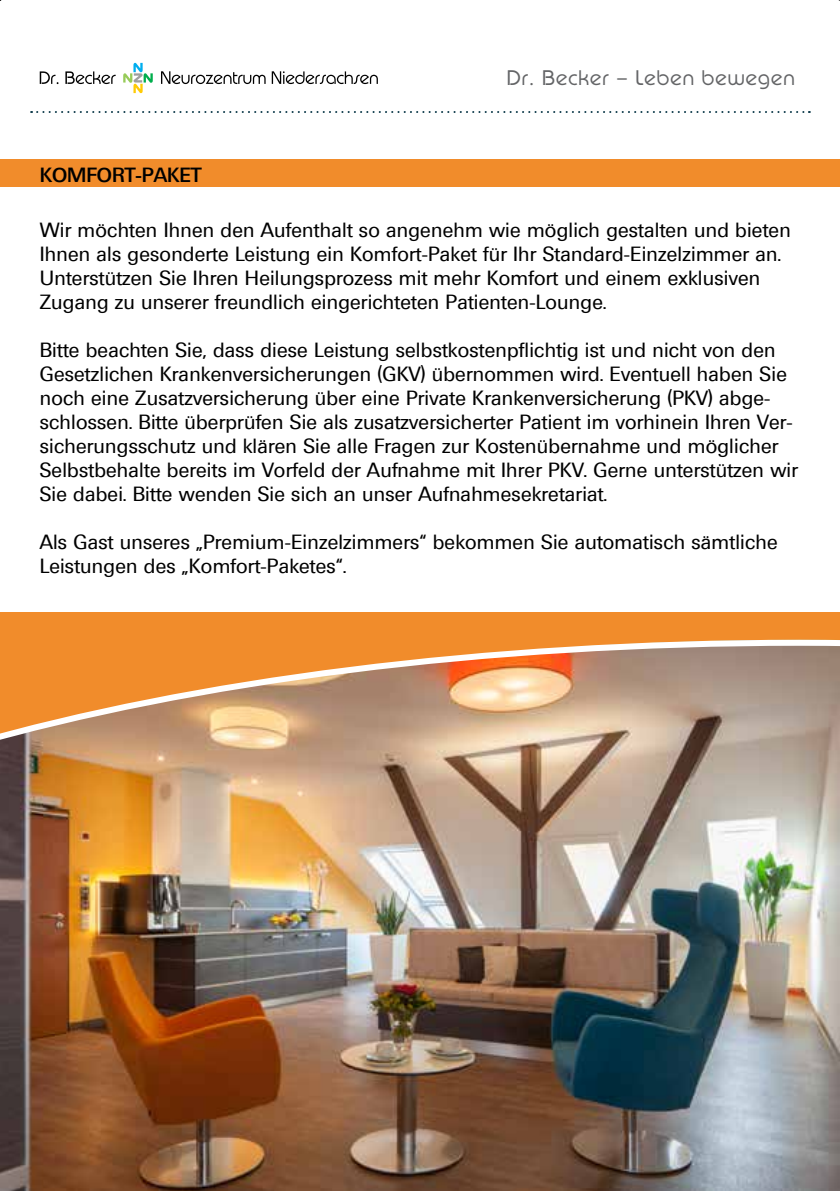
<style>
.page{position:relative;width:840px;height:1191px;background:#fff}
.page>*{position:absolute;margin:0;border:0;box-sizing:border-box;transform-origin:0 0}
.t1{font:300 22.2px "Pump NEU";letter-spacing:.05em;color:#636466}
.t2{font:20px/24px "Ultimate";letter-spacing:.01em;color:#000}
.t3{font:500 20px "Ultimate";color:#000}
</style>
<div class="page">
<svg style="left:40px;top:71px;width:18px;height:13px"></svg>
<svg style="left:65px;top:71px;width:51px;height:13px"></svg>
<svg style="left:161px;top:71px;width:104px;height:13px"></svg>
<svg style="left:271px;top:71px;width:106px;height:13px"></svg>
<svg style="left:123px;top:63px;width:30px;height:30px"></svg>
<svg style="left:31px;top:111px;width:778px;height:2px"></svg>
<div style="left:0;top:159px;width:839px;height:27px;background:#f18c2b"></div>
<div style="left:0;top:612px;width:839px;height:469px;background:#f18c2b"></div>
<img style="left:0;top:752px;width:839px;height:439px">
<svg style="left:0;top:639px;width:839px;height:113px"></svg>
<p class="t3" style="left:40px;top:163px;width:163px">KOMFORT-PAKET</p>
<p class="t1" style="left:506px;top:66px;width:289px">Dr. Becker &lt; Leben bewegen</p>
<p class="t2" style="left:40px;top:218px;width:752px">Wir möchten Ihnen den Aufenthalt so angenehm wie möglich gestalten und bieten Ihnen als gesonderte Leistung ein Komfort-Paket für Ihr Standard-Einzelzimmer an.<br>Unterstützen Sie Ihren Heilungsprozess mit mehr Komfort und einem exklusiven Zugang zu unserer freundlich eingerichteten Patienten-Lounge.</p>
<p class="t2" style="left:40px;top:338px;width:759px">Bitte beachten Sie, dass diese Leistung selbstkostenpflichtig ist und nicht von den Gesetzlichen Krankenversicherungen (GKV) übernommen wird. Eventuell haben Sie noch eine Zusatzversicherung über eine Private Krankenversicherung (PKV) abge&shy;schlossen. Bitte überprüfen Sie als zusatzversicherter Patient im vorhinein Ihren Ver&shy;sicherungsschutz und klären Sie alle Fragen zur Kostenübernahme und möglicher Selbstbehalte bereits im Vorfeld der Aufnahme mit Ihrer PKV. Gerne unterstützen wir Sie dabei. Bitte wenden Sie sich an unser Aufnahmesekretariat.</p>
<p class="t2" style="left:40px;top:530px;width:739px">Als Gast unseres „Premium-Einzelzimmers“ bekommen Sie automatisch sämtliche<br>Leistungen des „Komfort-Paketes“.</p>
</div>
